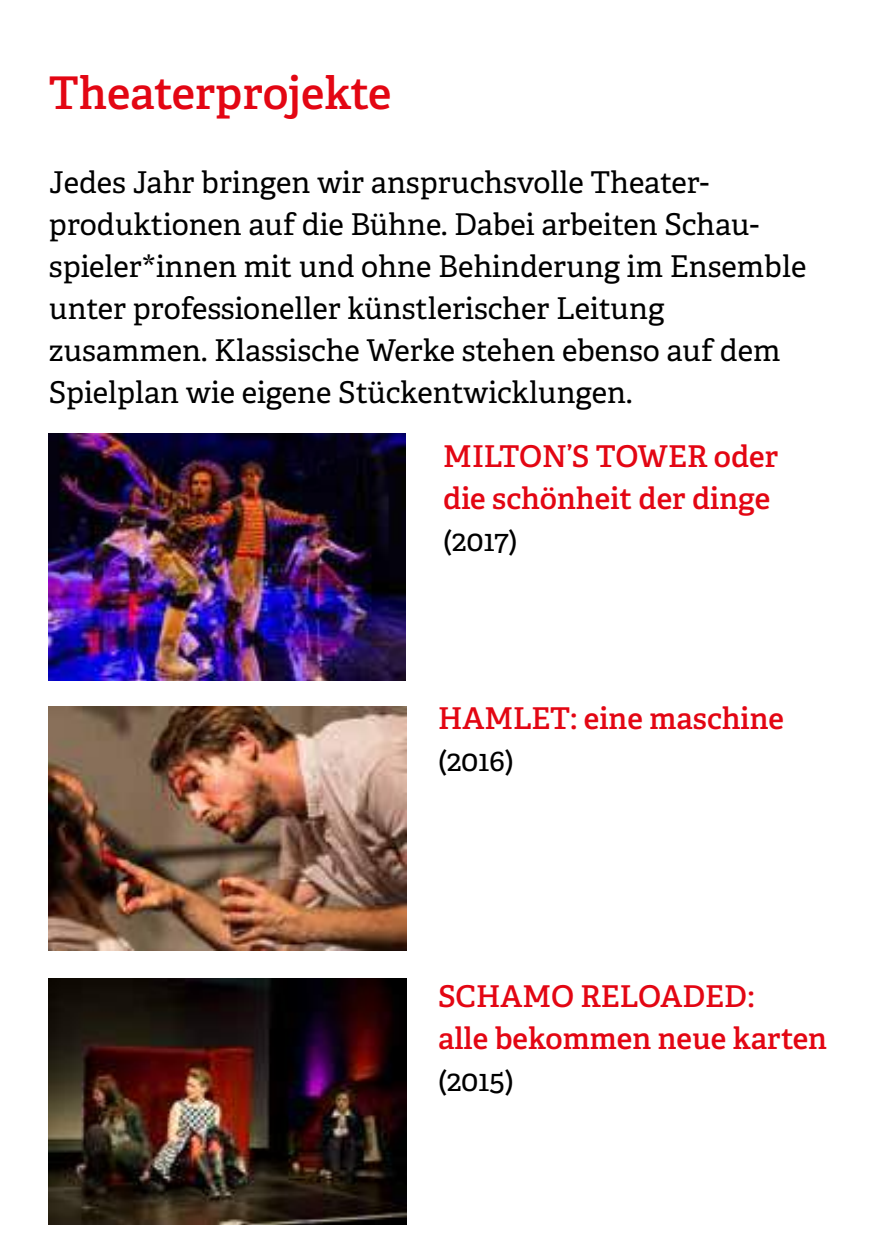
<style>
.page{position:relative;width:876px;height:1259px;background:#fff}
.page>*{position:absolute;margin:0;border:0;box-sizing:border-box;transform-origin:0 0}
.t1{font:600 45px "Adelle";letter-spacing:-.005em;color:#e30613}
.t2{font:30px/42px "Adelle";color:#000}
.t3{font:600 30px/42px "Adelle";color:#e30613}
</style>
<div class="page">
<img style="left:49px;top:434px;width:357px;height:246px">
<img style="left:49px;top:706px;width:357px;height:244px">
<img style="left:49px;top:978px;width:357px;height:247px">
<h1 class="t1" style="left:49px;top:60px;width:344px">Theaterprojekte</h1>
<p class="t2" style="left:49px;top:160px;width:759px">Jedes Jahr bringen wir anspruchsvolle Theater&shy;produktionen auf die Bühne. Dabei arbeiten Schau&shy;spieler*innen mit und ohne Behinderung im Ensemble unter professioneller künstlerischer Leitung zusammen. Klassische Werke stehen ebenso auf dem Spielplan wie eigene Stückentwicklungen.</p>
<p class="t3" style="left:443px;top:434px;width:336px">MILTON’S TOWER oder die schönheit der dinge</p>
<p class="t2" style="left:443px;top:518px;width:76px">(2017)</p>
<p class="t3" style="left:438px;top:696px;width:348px">HAMLET: eine maschine</p>
<p class="t2" style="left:438px;top:738px;width:77px">(2016)</p>
<p class="t3" style="left:438px;top:974px;width:391px">SCHAMO RELOADED:<br>alle bekommen neue karten</p>
<p class="t2" style="left:438px;top:1058px;width:77px">(2015)</p>
</div>
